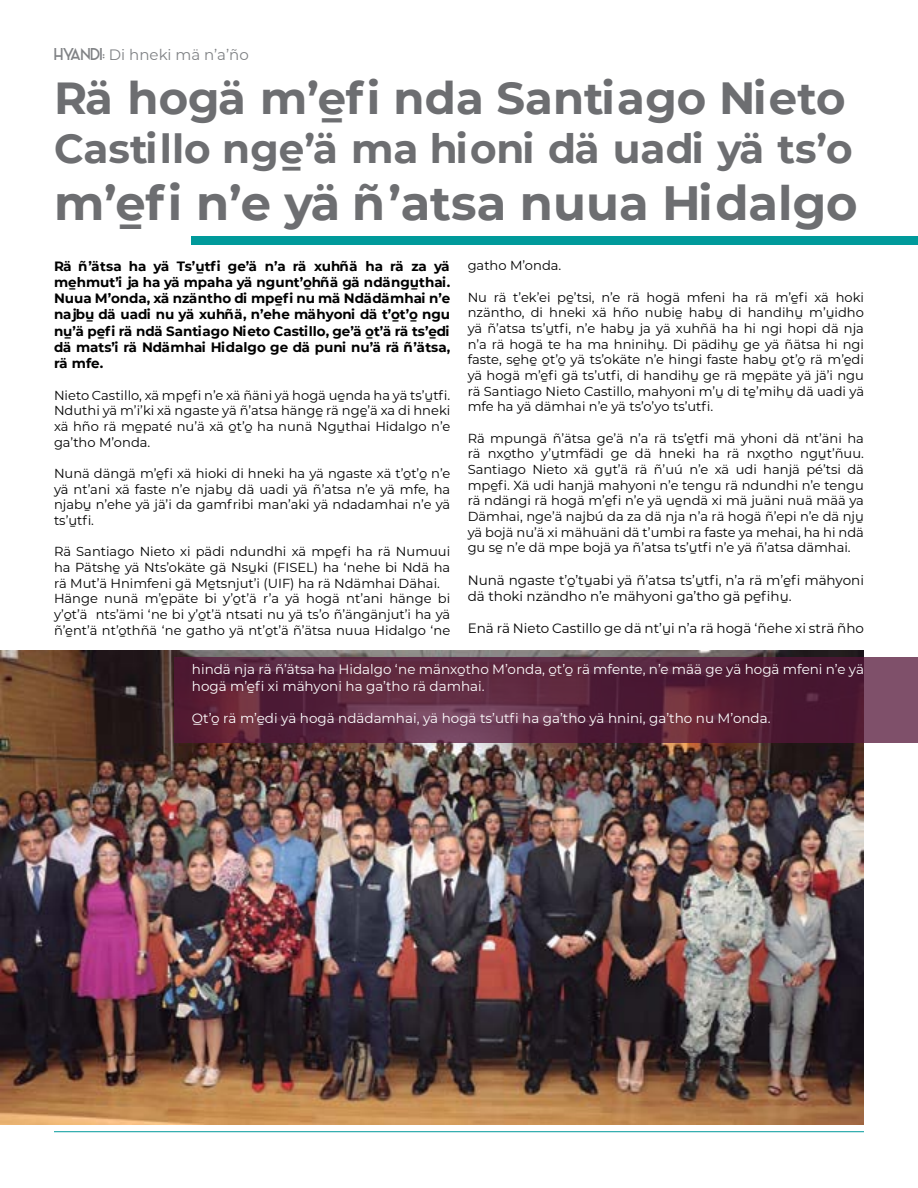
<style>
.page{position:relative;width:918px;height:1188px;background:#fff}
.page>*{position:absolute;margin:0;border:0;box-sizing:border-box;transform-origin:0 0}
.t1{font:48px "Montserrat HNAHNU Bold";color:#6d6e71}
.t2{font:45px "Montserrat HNAHNU Bold";color:#6d6e71}
.t3{font:40.5px "Montserrat HNAHNU Bold";color:#6d6e71}
.t4{font:15px "Montserrat HNAHNU Regular";color:#808285}
.t5{font:13.5px/16.2px "Montserrat HNAHNU Bold";color:#000;text-align:justify}
.t6{font:13.5px/16.2px "Montserrat HNAHNU Regular";color:#fff}
.t7{font:13.5px/16.2px "Montserrat HNAHNU Regular";color:#000}
.t8{font:13.05px/15.6px "Montserrat HNAHNU Regular";color:#000;text-align:justify}
.s1{font-family:"Alpaca Scarlett Demo"}
</style>
<div class="page">
<hr style="left:54px;top:1131px;width:810px;height:1px;background:#009a9b">
<img style="left:0;top:651px;width:864px;height:473px">
<div style="left:192px;top:236px;width:726px;height:9px;background:#009a9b"></div>
<svg style="left:174px;top:657px;width:744px;height:85px;background:#5c2840"></svg>
<p class="t4" style="left:54px;top:44px;width:196px"><span class="s1">HYANDI:</span> Di hneki mä n’a’ño</p>
<h2 class="t2" style="left:54px;top:66px;width:793px">Rä hogä m’èfi nda Santiago Nieto</h2>
<h3 class="t3" style="left:54px;top:119px;width:800px">Castillo ngè’ä ma hioni dä uadi yä ts’o</h3>
<h1 class="t1" style="left:54px;top:169px;width:805px">m’èfi n’e yä ñ’atsa nuua Hidalgo</h1>
<p class="t5" style="left:54px;top:257px;width:398px">Rä ñ’ätsa ha yä Ts’ùtfi ge’ä n’a rä xuhñä ha rä za yä mèhmut’i ja ha yä mpaha yä ngunt’òhñä gä ndängùthai.<br>Nuua M’onda, xä nzäntho di mpèfi nu mä Ndädämhai n’e najbù dä uadi nu yä xuhñä, n’ehe mähyoni dä t’òt’ò ngu nù’ä pèfi rä ndä Santiago Nieto Castillo, ge’ä òt’ä rä ts’èdi dä mats’i rä Ndämhai Hidalgo ge dä puni nu’ä rä ñ’ätsa, rä mfe.</p>
<p class="t8" style="left:54px;top:387px;width:398px">Nieto Castillo, xä mpèfi n’e xä ñäni yä hogä uènda ha yä ts’ùtfi.<br>Nduthi yä m’i’ki xä ngaste yä ñ’atsa hängè rä ngè’ä xa di hneki xä hño rä mèpaté nu’ä xä òt’ò ha nunä Ngùthai Hidalgo n’e ga’tho M’onda.</p>
<p class="t8" style="left:54px;top:465px;width:398px">Nunä dängä m’èfi xä hioki di hneki ha yä ngaste xä t’òt’ò n’e yä nt’ani xä faste n’e njabù dä uadi yä ñ’atsa n’e yä mfe, ha njabù n’ehe yä jä’i da gamfribi man’aki yä ndadamhai n’e yä ts’ùtfi.</p>
<p class="t8" style="left:54px;top:544px;width:398px;text-align:left">Rä Santiago Nieto xi pädi ndundhi xä mpèfi ha rä Numuui ha Pätshè yä Nts’okäte gä Nsùki (FISEL) ha ‘nehe bi Ndä ha rä Mut’ä Hnimfeni gä Mètsnjut’i (UIF) ha rä Ndämhai Dähai.<br>Hänge nunä m’èpäte bi y’òt’ä r’a yä hogä nt’ani hänge bi y’òt’ä nts’ämi ‘ne bi y’òt’ä ntsati nu yä ts’o ñ’ängänjut’i ha yä ñ’ènt’ä nt’òthñä ‘ne gatho yä nt’òt’ä ñ’ätsa nuua Hidalgo ‘ne</p>
<p class="t8" style="left:468px;top:257px;width:95px">gatho M’onda.</p>
<p class="t8" style="left:468px;top:289px;width:398px">Nu rä t’ek’ei pè’tsi, n’e rä hogä mfeni ha rä m’èfi xä hoki nzäntho, di hneki xä hño nubiè habù di handihù m’ùidho yä ñ’atsa ts’ùtfi, n’e habù ja yä xuhñä ha hi ngi hopi dä nja n’a rä hogä te ha ma hninihù. Di pädihù ge yä ñàtsa hi ngi faste, sèhè òt’ò yä ts’okäte n’e hingi faste habù òt’ò rä m’èdi yä hogä m’èfi gä ts’utfi, di handihù ge rä mèpäte yä jä’i ngu rä Santiago Nieto Castillo, mahyoni m’ù di tè’mihù dä uadi yä mfe ha yä dämhai n’e yä ts’o’yo ts’utfi.</p>
<p class="t8" style="left:468px;top:430px;width:398px">Rä mpungä ñ’ätsa ge’ä n’a rä ts’ètfi mä yhoni dä nt’äni ha rä nxòtho y’ùtmfädi ge dä hneki ha rä nxòtho ngùt’ñuu.<br>Santiago Nieto xä gùt’ä rä ñ’uú n’e xä udi hanjä pé’tsi dä mpèfi. Xä udi hanjä mahyoni n’e tengu rä ndundhi n’e tengu rä ndängi rä hogä m’èfi n’e yä uèndä xi mä juäni nuä mää ya Dämhai, nge’ä najbú da za dä nja n’a rä hogä ñ’epi n’e dä njù yä bojä nu’ä xi mähuäni dä t’umbi ra faste ya mehai, ha hi ndä gu sè n’e dä mpe bojä ya ñ’atsa ts’ùtfi n’e yä ñ’atsa dämhai.</p>
<p class="t7" style="left:468px;top:571px;width:398px">Nunä ngaste t’ò’tùabi yä ñ’atsa ts’ùtfi, n’a rä m’èfi mähyoni dä thoki nzändho n’e mähyoni ga’tho gä pèfihù.</p>
<p class="t7" style="left:468px;top:620px;width:398px">Enä rä Nieto Castillo ge dä nt’ùi n’a rä hogä ‘ñehe xi strä ñho</p>
<p class="t6" style="left:192px;top:661px;width:674px">hindä nja rä ñ’ätsa ha Hidalgo ‘ne mänxòtho M’onda, òt’ò rä mfente, n’e mää ge yä hogä mfeni n’e yä hogä m’èfi xi mähyoni ha ga’tho rä damhai.</p>
<p class="t6" style="left:192px;top:710px;width:580px">Òt’ò rä m’èdi yä hogä ndädamhai, yä hogä ts’utfi ha ga’tho yä hnini, ga’tho nu M’onda.</p>
</div>
